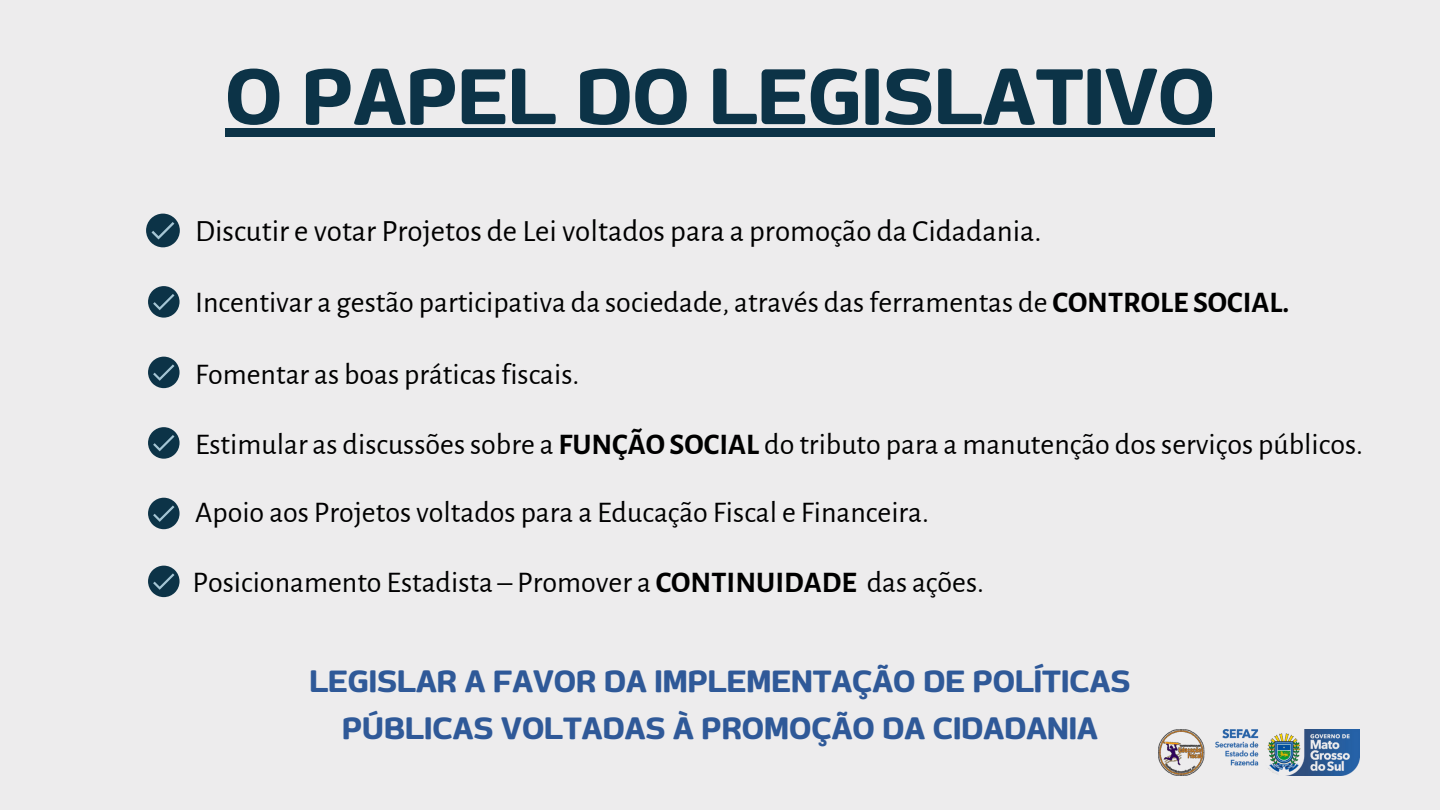
<style>
.page{position:relative;width:1440px;height:810px;background:#edeced}
.page>*{position:absolute;margin:0;border:0;box-sizing:border-box;transform-origin:0 0}
.t1{font:87px "Dumondi Bo";color:#0c3347}
.t2{font:34px/47.2px "Dumondi Bo";color:#2f5998;text-align:center}
.t3{font:31px "Alegreya Sans";color:#000}
.t4{font:30px "Alegreya Sans";color:#000}
.s1{font-weight:700}
</style>
<div class="page">
<img style="left:1158px;top:729px;width:201px;height:47px">
<svg style="left:146px;top:214px;width:34px;height:33px"></svg>
<div style="left:225px;top:129px;width:990px;height:8px;background:#0c3347"></div>
<svg style="left:148px;top:286px;width:32px;height:32px"></svg>
<svg style="left:148px;top:357px;width:32px;height:31px"></svg>
<svg style="left:148px;top:427px;width:32px;height:32px"></svg>
<svg style="left:148px;top:498px;width:32px;height:31px"></svg>
<svg style="left:148px;top:566px;width:32px;height:31px"></svg>
<p class="t1" style="left:225px;top:43px;width:991px">O PAPEL DO LEGISLATIVO</p>
<p class="t3" style="left:195px;top:216px;width:848px">Discutir e votar Projetos de Lei voltados para a promoção da Cidadania.</p>
<p class="t4" style="left:195px;top:288px;width:1096px">Incentivar a gestão participativa da sociedade, através das ferramentas de <span class="s1">CONTROLE SOCIAL.</span></p>
<p class="t4" style="left:195px;top:360px;width:386px">Fomentar as boas práticas fiscais.</p>
<p class="t4" style="left:195px;top:430px;width:1170px">Estimular as discussões sobre a <span class="s1">FUNÇÃOSOCIAL</span> do tributo para a manutenção dos serviços públicos.</p>
<p class="t4" style="left:195px;top:498px;width:735px">Apoio aos Projetos voltados para a Educação Fiscal e Financeira.</p>
<p class="t4" style="left:192px;top:568px;width:793px">Posicionamento Estadista – Promover a <span class="s1">CONTINUIDADE</span> das ações.</p>
<p class="t2" style="left:309px;top:656px;width:823px">LEGISLAR A FAVOR DA IMPLEMENTAÇÃO DE POLÍTICAS<br>PÚBLICAS VOLTADAS À PROMOÇÃO DA CIDADANIA</p>
</div>
